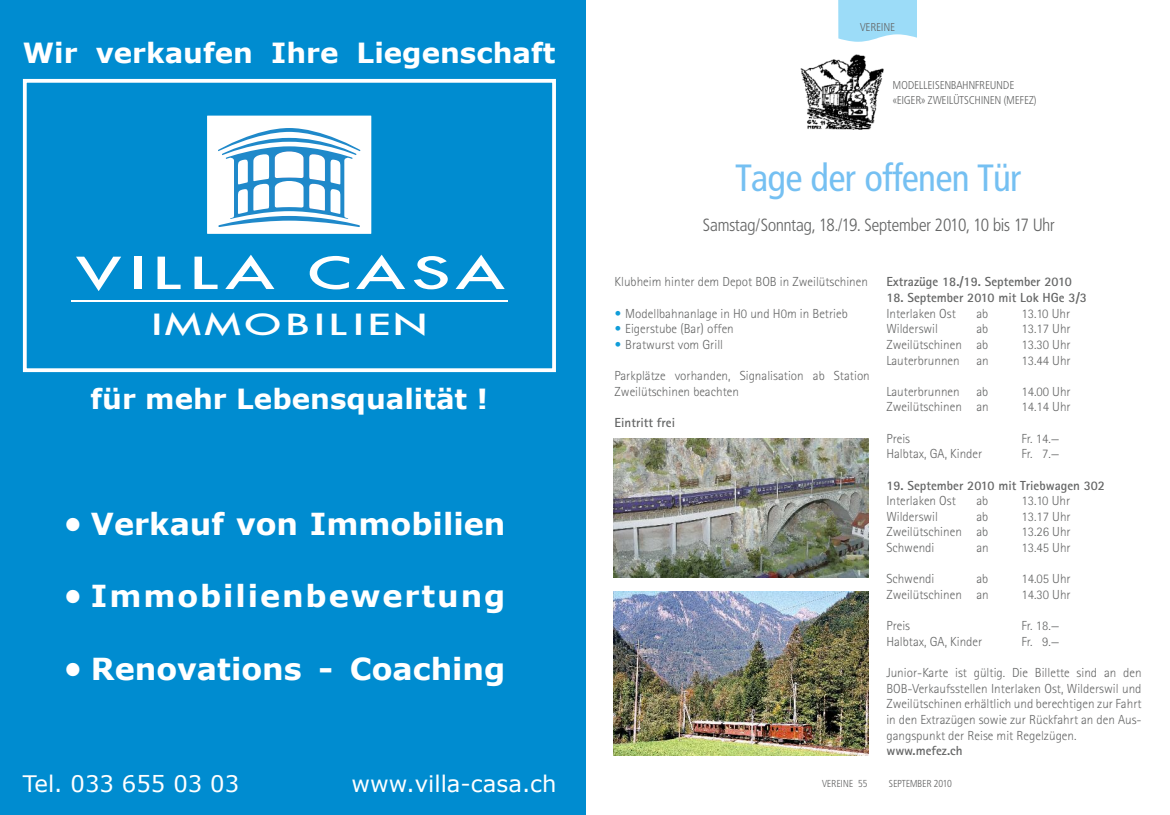
<style>
.page{position:relative;width:1170px;height:815px;background:#fff}
.page>*{position:absolute;margin:0;border:0;box-sizing:border-box;transform-origin:0 0}
.t1{font:46px "Futoral Med DB Normal";letter-spacing:.1em;color:#fff;scale:1.58 1}
.t2{font:37.5px "Frutiger Condensed BQ";color:#75c0f2}
.t3{font:30.38px "Futoral Med DB Normal";letter-spacing:.1em;color:#fff;scale:1.52 1}
.t4{font:700 30.25px "Verdana";color:#fff}
.t5{font:700 30.25px "Verdana";letter-spacing:.065em;color:#fff}
.t6{font:700 27.75px "Verdana";color:#fff}
.t7{font:22.75px "Verdana";color:#fff}
.t8{font:300 17.5px "Frutiger Condensed BQ";color:#646565}
.t9{font:300 13.12px/15.6px "Rotis Sans Serif";color:#646565}
.t10{font:700 13.12px "Rotis Sans Serif";color:#646565}
.t11{font:300 11.25px/15px "Frutiger Condensed BQ";letter-spacing:.03em;color:#646565}
.t12{font:300 10px "Frutiger Condensed BQ";letter-spacing:.01em;color:#646565}
.t13{font:300 10px "Frutiger Condensed BQ";letter-spacing:.03em;color:#646565}
.s1{font-weight:700;color:#109dd9}
</style>
<div class="page">
<div style="left:0;top:0;width:585px;height:815px;background:#008cd0"></div>
<svg style="left:207px;top:116px;width:164px;height:118px;background:#cae3f2"></svg>
<hr style="left:71px;top:300px;width:436px;height:1px;background:#fff">
<div style="left:23px;top:79px;width:533px;height:293px;border:4px solid #fff"></div>
<img style="left:800px;top:54px;width:84px;height:76px">
<svg style="left:838px;top:0;width:78px;height:42px;background:#a5dff8"></svg>
<img style="left:613px;top:439px;width:255px;height:139px">
<img style="left:613px;top:592px;width:255px;height:164px">
<h3 class="t6" style="left:23px;top:36px;width:534px">Wir verkaufen Ihre Liegenschaft</h3>
<h1 class="t1" style="left:79px;top:246px;width:272px">VILLA CASA</h1>
<h3 class="t3" style="left:152px;top:307px;width:183px">IMMOBILIEN</h3>
<h3 class="t6" style="left:90px;top:381px;width:399px">für mehr Lebensqualität !</h3>
<h3 class="t4" style="left:91px;top:504px;width:416px">Verkauf von Immobilien</h3>
<h3 class="t5" style="left:91px;top:577px;width:416px">Immobilienbewertung</h3>
<h3 class="t4" style="left:91px;top:650px;width:416px">Renovations - Coaching</h3>
<h3 class="t7" style="left:23px;top:770px;width:218px">Tel. 033 655 03 03</h3>
<h3 class="t7" style="left:351px;top:770px;width:206px">www.villa-casa.ch</h3>
<p class="t11" style="left:860px;top:20px;width:36px">VEREINE</p>
<p class="t11" style="left:892px;top:78px;width:145px">MODELLEISENBAHNFREUNDE «EIGER» ZWEILÜTSCHINEN (MEFEZ)</p>
<h2 class="t2" style="left:735px;top:156px;width:287px">Tage der offenen Tür</h2>
<h3 class="t8" style="left:702px;top:216px;width:353px">Samstag/Sonntag, 18./19. September 2010, 10 bis 17 Uhr</h3>
<p class="t9" style="left:614px;top:275px;width:255px">Klubheim hinter dem Depot BOB in Zweilütschinen</p>
<p class="t9" style="left:614px;top:307px;width:235px"><span class="s1">•</span> Modellbahnanlage in H0 und H0m in Betrieb</p>
<p class="t9" style="left:614px;top:322px;width:121px"><span class="s1">•</span> Eigerstube (Bar) offen</p>
<p class="t9" style="left:614px;top:338px;width:110px"><span class="s1">•</span> Bratwurst vom Grill</p>
<p class="t9" style="left:614px;top:369px;width:257px">Parkplätze vorhanden, Signalisation ab Station<br>Zweilütschinen beachten</p>
<p class="t10" style="left:614px;top:418px;width:62px">Eintritt frei</p>
<p class="t10" style="left:886px;top:277px;width:187px">Extrazüge 18./19. September 2010</p>
<p class="t10" style="left:886px;top:293px;width:202px">18. September 2010 mit Lok HGe 3/3</p>
<p class="t9" style="left:886px;top:307px;width:71px">Interlaken Ost</p>
<p class="t9" style="left:976px;top:307px;width:13px">ab</p>
<p class="t9" style="left:1021px;top:307px;width:50px">13.10 Uhr</p>
<p class="t9" style="left:886px;top:322px;width:53px">Wilderswil</p>
<p class="t9" style="left:976px;top:322px;width:13px">ab</p>
<p class="t9" style="left:1021px;top:322px;width:51px">13.17 Uhr</p>
<p class="t9" style="left:886px;top:338px;width:103px">Zweilütschinen ab</p>
<p class="t9" style="left:1021px;top:338px;width:51px">13.30 Uhr</p>
<p class="t9" style="left:886px;top:354px;width:75px">Lauterbrunnen</p>
<p class="t9" style="left:976px;top:354px;width:14px">an</p>
<p class="t9" style="left:1021px;top:354px;width:51px">13.44 Uhr</p>
<p class="t9" style="left:886px;top:385px;width:75px">Lauterbrunnen</p>
<p class="t9" style="left:976px;top:385px;width:13px">ab</p>
<p class="t9" style="left:1021px;top:385px;width:51px">14.00 Uhr</p>
<p class="t9" style="left:886px;top:400px;width:104px">Zweilütschinen an</p>
<p class="t9" style="left:1021px;top:400px;width:51px">14.14 Uhr</p>
<p class="t9" style="left:886px;top:432px;width:25px">Preis</p>
<p class="t9" style="left:1021px;top:432px;width:40px">Fr. 14.—</p>
<p class="t9" style="left:886px;top:447px;width:97px">Halbtax, GA, Kinder</p>
<p class="t9" style="left:1021px;top:447px;width:40px">Fr. 7.—</p>
<p class="t10" style="left:886px;top:480px;width:220px">19. September 2010 mit Triebwagen 302</p>
<p class="t9" style="left:886px;top:494px;width:71px">Interlaken Ost</p>
<p class="t9" style="left:976px;top:494px;width:13px">ab</p>
<p class="t9" style="left:1021px;top:494px;width:50px">13.10 Uhr</p>
<p class="t9" style="left:886px;top:510px;width:53px">Wilderswil</p>
<p class="t9" style="left:976px;top:510px;width:13px">ab</p>
<p class="t9" style="left:1021px;top:510px;width:51px">13.17 Uhr</p>
<p class="t9" style="left:886px;top:525px;width:103px">Zweilütschinen ab</p>
<p class="t9" style="left:1021px;top:525px;width:51px">13.26 Uhr</p>
<p class="t9" style="left:886px;top:541px;width:50px">Schwendi</p>
<p class="t9" style="left:976px;top:541px;width:14px">an</p>
<p class="t9" style="left:1021px;top:541px;width:51px">13.45 Uhr</p>
<p class="t9" style="left:886px;top:572px;width:50px">Schwendi</p>
<p class="t9" style="left:976px;top:572px;width:13px">ab</p>
<p class="t9" style="left:1021px;top:572px;width:51px">14.05 Uhr</p>
<p class="t9" style="left:886px;top:588px;width:104px">Zweilütschinen an</p>
<p class="t9" style="left:1021px;top:588px;width:51px">14.30 Uhr</p>
<p class="t9" style="left:886px;top:619px;width:25px">Preis</p>
<p class="t9" style="left:1021px;top:619px;width:40px">Fr. 18.—</p>
<p class="t9" style="left:886px;top:635px;width:97px">Halbtax, GA, Kinder</p>
<p class="t9" style="left:1021px;top:635px;width:40px">Fr. 9.—</p>
<p class="t9" style="left:886px;top:666px;width:257px;text-align:justify">Junior-Karte ist gültig. Die Billette sind an den BOB-Verkaufsstellen Interlaken Ost, Wilderswil und Zweilütschinen erhältlich und berechtigen zur Fahrt in den Extrazügen sowie zur Rückfahrt an den Aus&shy;gangspunkt der Reise mit Regelzügen.</p>
<p class="t10" style="left:886px;top:746px;width:78px">www.mefez.ch</p>
<p class="t13" style="left:822px;top:778px;width:47px">VEREINE 55</p>
<p class="t12" style="left:888px;top:778px;width:65px">SEPTEMBER 2010</p>
</div>
